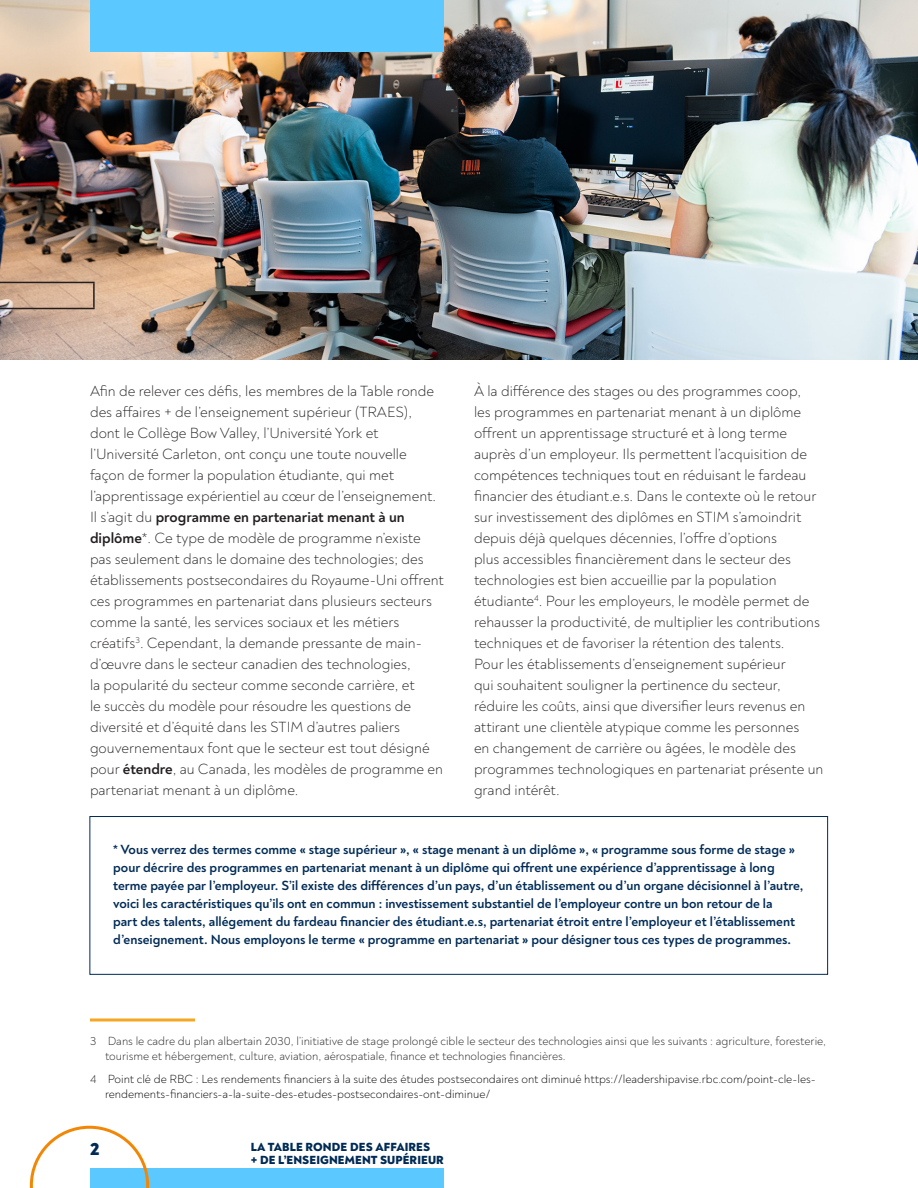
<style>
.page{position:relative;width:918px;height:1188px;background:#fff}
.page>*{position:absolute;margin:0;border:0;box-sizing:border-box;transform-origin:0 0}
.t1{font:800 18px "Noah";color:#012b55}
.Body{font:300 15px/21px "Noah";color:#231f20}
.Table_Header__Caption{font:700 13.5px/18px "Noah";color:#012b55}
.Footnotes{font:300 12px/15px "Noah";color:#231f20}
.Footnotes-2{font:300 12px/15px "Noah";color:#000}
.t2{font:800 12px/13.5px "Noah";letter-spacing:.01em;color:#012b55}
.s1{font-weight:700}
.s2{color:#231f20}
</style>
<div class="page">
<hr style="left:90px;top:1018px;width:105px;height:3px;background:#f5a623">
<img style="left:0;top:0;width:918px;height:360px">
<div style="left:90px;top:816px;width:738px;height:159px;border:1px solid #012b55"></div>
<hr style="left:0;top:282px;width:95px;height:1px;background:#231f20">
<hr style="left:93px;top:283px;width:2px;height:25px;background:#231f20">
<hr style="left:0;top:308px;width:95px;height:1px;background:#231f20">
<div style="left:90px;top:0;width:354px;height:52px;background:#5bc9ff"></div>
<div style="left:90px;top:1168px;width:354px;height:20px;background:#5bc9ff"></div>
<svg style="left:30px;top:1126px;width:119px;height:62px"></svg>
<p class="Body" style="left:90px;top:381px;width:356px">Afin de relever ces défis, les membres de la Table ronde des affaires + de l’enseignement supérieur (TRAES), dont le Collège Bow Valley, l’Université York et l’Université Carleton, ont conçu une toute nouvelle façon de former la population étudiante, qui met l’apprentissage expérientiel au cœur de l’enseignement.<br>Il s’agit du <span class="s1">programme en partenariat menant à un diplôme</span>*. Ce type de modèle de programme n’existe pas seulement dans le domaine des technologies; des établissements postsecondaires du Royaume-Uni offrent ces programmes en partenariat dans plusieurs secteurs comme la santé, les services sociaux et les métiers créatifs<sup>3</sup>. Cependant, la demande pressante de main&shy;d’œuvre dans le secteur canadien des technologies,<br>la popularité du secteur comme seconde carrière, et<br>le succès du modèle pour résoudre les questions de diversité et d’équité dans les STIM d’autres paliers gouvernementaux font que le secteur est tout désigné pour <span class="s1">étendre</span>, au Canada, les modèles de programme en partenariat menant à un diplôme.</p>
<p class="Body" style="left:474px;top:381px;width:351px">À la différence des stages ou des programmes coop,<br>les programmes en partenariat menant à un diplôme offrent un apprentissage structuré et à long terme auprès d’un employeur. Ils permettent l’acquisition de compétences techniques tout en réduisant le fardeau financier des étudiant.e.s. Dans le contexte où le retour sur investissement des diplômes en STIM s’amoindrit depuis déjà quelques décennies, l’offre d’options<br>plus accessibles financièrement dans le secteur des technologies est bien accueillie par la population étudiante<sup>4</sup>. Pour les employeurs, le modèle permet de rehausser la productivité, de multiplier les contributions techniques et de favoriser la rétention des talents.<br>Pour les établissements d’enseignement supérieur<br>qui souhaitent souligner la pertinence du secteur, réduire les coûts, ainsi que diversifier leurs revenus en attirant une clientèle atypique comme les personnes<br>en changement de carrière ou âgées, le modèle des programmes technologiques en partenariat présente un grand intérêt.</p>
<p class="Table_Header__Caption" style="left:113px;top:840px;width:692px">* Vous verrez des termes comme « stage supérieur », « stage menant à un diplôme », « programme sous forme de stage » pour décrire des programmes en partenariat menant à un diplôme qui offrent une expérience d’apprentissage à long terme payée par l’employeur. S’il existe des différences d’un pays, d’un établissement ou d’un organe décisionnel à l’autre, voici les caractéristiques qu’ils ont en commun : investissement substantiel de l’employeur contre un bon retour de la<br>part des talents, allégement du fardeau financier des étudiant.e.s, partenariat étroit entre l’employeur et l’établissement d’enseignement. Nous employons le terme « programme en partenariat » pour désigner tous ces types de programmes.</p>
<p class="Footnotes" style="left:105px;top:1034px;width:723px;text-indent:-15px">3 Dans le cadre du plan albertain 2030, l’initiative de stage prolongé cible le secteur des technologies ainsi que les suivants : agriculture, foresterie, tourisme et hébergement, culture, aviation, aérospatiale, finance et technologies financières.</p>
<p class="Footnotes-2" style="left:105px;top:1072px;width:712px;text-indent:-15px"><span class="s2">4</span> Point clé de RBC : Les rendements financiers à la suite des études postsecondaires ont diminué https://leadershipavise.rbc.com/point-cle-les&shy;rendements-financiers-a-la-suite-des-etudes-postsecondaires-ont-diminue/</p>
<p class="t1" style="left:90px;top:1137px;width:11px">2</p>
<p class="t2" style="left:251px;top:1140px;width:195px">LA TABLE RONDE DES AFFAIRES<br>+ DE L’ENSEIGNEMENT SUPÉRIEUR</p>
</div>
